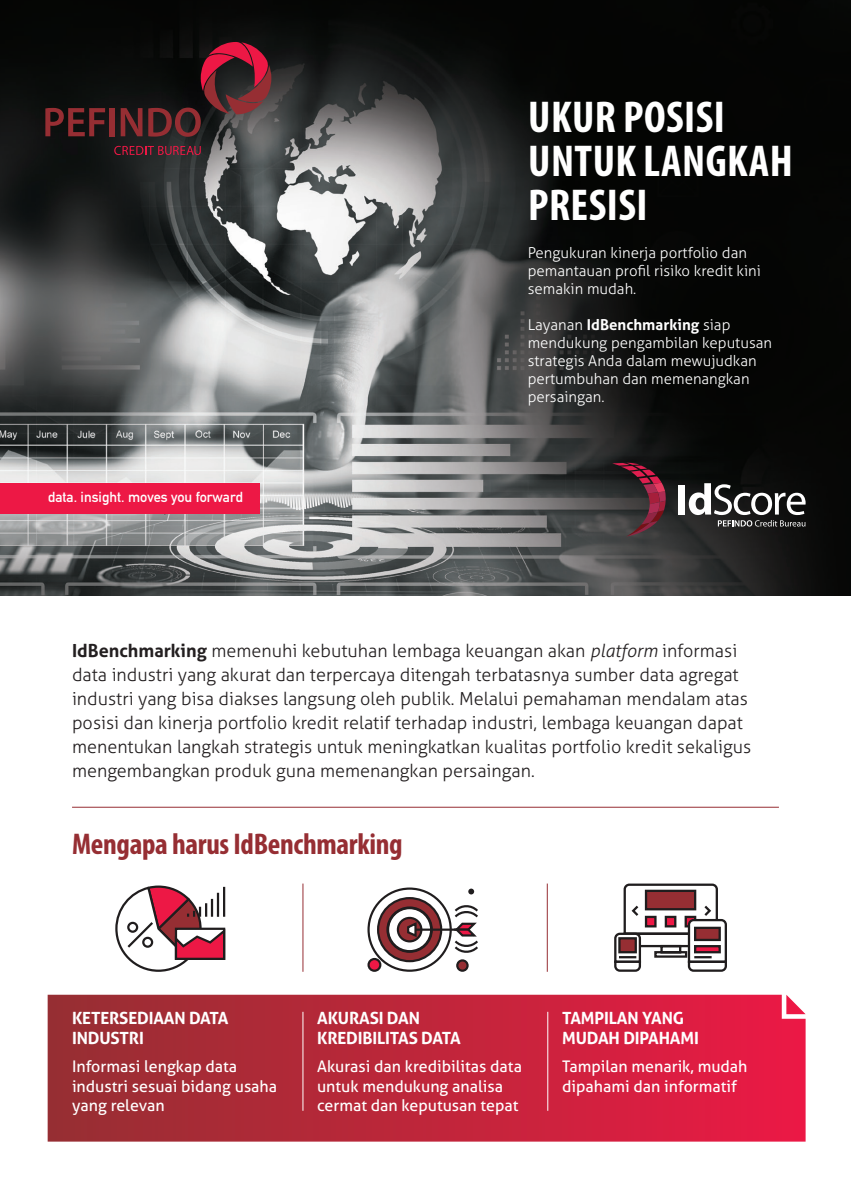
<style>
.page{position:relative;width:851px;height:1191px;background:#fff}
.page>*{position:absolute;margin:0;border:0;box-sizing:border-box;transform-origin:0 0}
.t1{font:700 condensed 44.8px/44.2px "Myriad Pro";letter-spacing:.01em;color:#fff}
.t2{font:700 condensed 30px "Myriad Pro";letter-spacing:-.01em;color:#962e33}
.t3{font:300 18px/24px "Aller";color:#231f20}
.t4{font:700 16.8px/20.2px "Aller";letter-spacing:-.01em;color:#fff}
.t5{font:16px/19.2px "Aller";color:#fff}
.t6{font:300 15px/18px "Aller";color:#fff}
.t7{font:700 14.4px "DIN Alternate";color:#fff}
.s1{font-weight:700}
.s2{font-style:italic}
</style>
<div class="page">
<img style="left:0;top:0;width:850px;height:595px">
<svg style="left:45px;top:108px;width:60px;height:28px;background:#4c1d1f"></svg>
<div style="left:110px;top:108px;width:5px;height:28px;background:#962e33"></div>
<svg style="left:121px;top:108px;width:21px;height:28px"></svg>
<svg style="left:148px;top:42px;width:123px;height:95px;background:#492127"></svg>
<svg style="left:114px;top:146px;width:87px;height:9px"></svg>
<hr style="left:72px;top:807px;width:706px;height:1px;background:#962e33">
<svg style="left:115px;top:885px;width:111px;height:87px"></svg>
<div style="left:367px;top:887px;width:84px;height:84px;border:2px solid #201d1e;border-radius:50%"></div>
<svg style="left:376px;top:896px;width:67px;height:67px"></svg>
<hr style="left:415px;top:928px;width:41px;height:2px;background:#201d1e">
<div style="left:457px;top:960px;width:10px;height:10px;background:#962e33;border-radius:50%"></div>
<div style="left:456px;top:959px;width:12px;height:12px;border:2px solid #201d1e;border-radius:50%"></div>
<svg style="left:468px;top:888px;width:6px;height:6px"></svg>
<div style="left:368px;top:959px;width:12px;height:11px;background:#ed1845;border-radius:50%"></div>
<div style="left:367px;top:958px;width:14px;height:13px;border:2px solid #201d1e;border-radius:50%"></div>
<svg style="left:451px;top:905px;width:27px;height:48px"></svg>
<svg style="left:614px;top:883px;width:113px;height:89px"></svg>
<hr style="left:302px;top:883px;width:1px;height:88px;background:#962e33">
<hr style="left:547px;top:883px;width:1px;height:88px;background:#962e33">
<svg style="left:48px;top:994px;width:757px;height:147px;background:#c0263c"></svg>
<hr style="left:302px;top:1011px;width:1px;height:99px;background:#fff">
<hr style="left:547px;top:1011px;width:1px;height:99px;background:#fff">
<svg style="left:786px;top:994px;width:19px;height:20px"></svg>
<svg style="left:612px;top:463px;width:53px;height:73px;background:#512b35"></svg>
<div style="left:677px;top:485px;width:7px;height:29px;background:#fff"></div>
<svg style="left:688px;top:483px;width:117px;height:43px"></svg>
<div style="left:0;top:483px;width:260px;height:30px;background:#ed1845"></div>
<h1 class="t1" style="left:528px;top:96px;width:266px">UKUR POSISI<br>UNTUK LANGKAH<br>PRESISI</h1>
<p class="t7" style="left:48px;top:486px;width:196px">data. insight. moves you forward</p>
<p class="t6" style="left:527px;top:243px;width:235px">Pengukuran kinerja portfolio dan pemantauan profil risiko kredit kini semakin mudah.</p>
<p class="t6" style="left:527px;top:315px;width:246px">Layanan <span class="s1">IdBenchmarking</span> siap mendukung pengambilan keputusan strategis Anda dalam mewujudkan pertumbuhan dan memenangkan persaingan.</p>
<p class="t3" style="left:72px;top:638px;width:680px"><span class="s1">IdBenchmarking</span> memenuhi kebutuhan lembaga keuangan akan <span class="s2">platform</span> informasi data industri yang akurat dan terpercaya ditengah terbatasnya sumber data agregat industri yang bisa diakses langsung oleh publik. Melalui pemahaman mendalam atas posisi dan kinerja portfolio kredit relatif terhadap industri, lembaga keuangan dapat menentukan langkah strategis untuk meningkatkan kualitas portfolio kredit sekaligus mengembangkan produk guna memenangkan persaingan.</p>
<h2 class="t2" style="left:72px;top:828px;width:332px">Mengapa harus IdBenchmarking</h2>
<p class="t4" style="left:72px;top:1008px;width:158px">KETERSEDIAAN DATA<br>INDUSTRI</p>
<p class="t4" style="left:317px;top:1008px;width:145px">AKURASI DAN<br>KREDIBILITAS DATA</p>
<p class="t4" style="left:562px;top:1008px;width:138px">TAMPILAN YANG<br>MUDAH DIPAHAMI</p>
<p class="t5" style="left:72px;top:1057px;width:206px">Informasi lengkap data industri sesuai bidang usaha yang relevan</p>
<p class="t5" style="left:317px;top:1057px;width:206px">Akurasi dan kredibilitas data untuk mendukung analisa cermat dan keputusan tepat</p>
<p class="t5" style="left:562px;top:1057px;width:187px">Tampilan menarik, mudah dipahami dan informatif</p>
</div>
